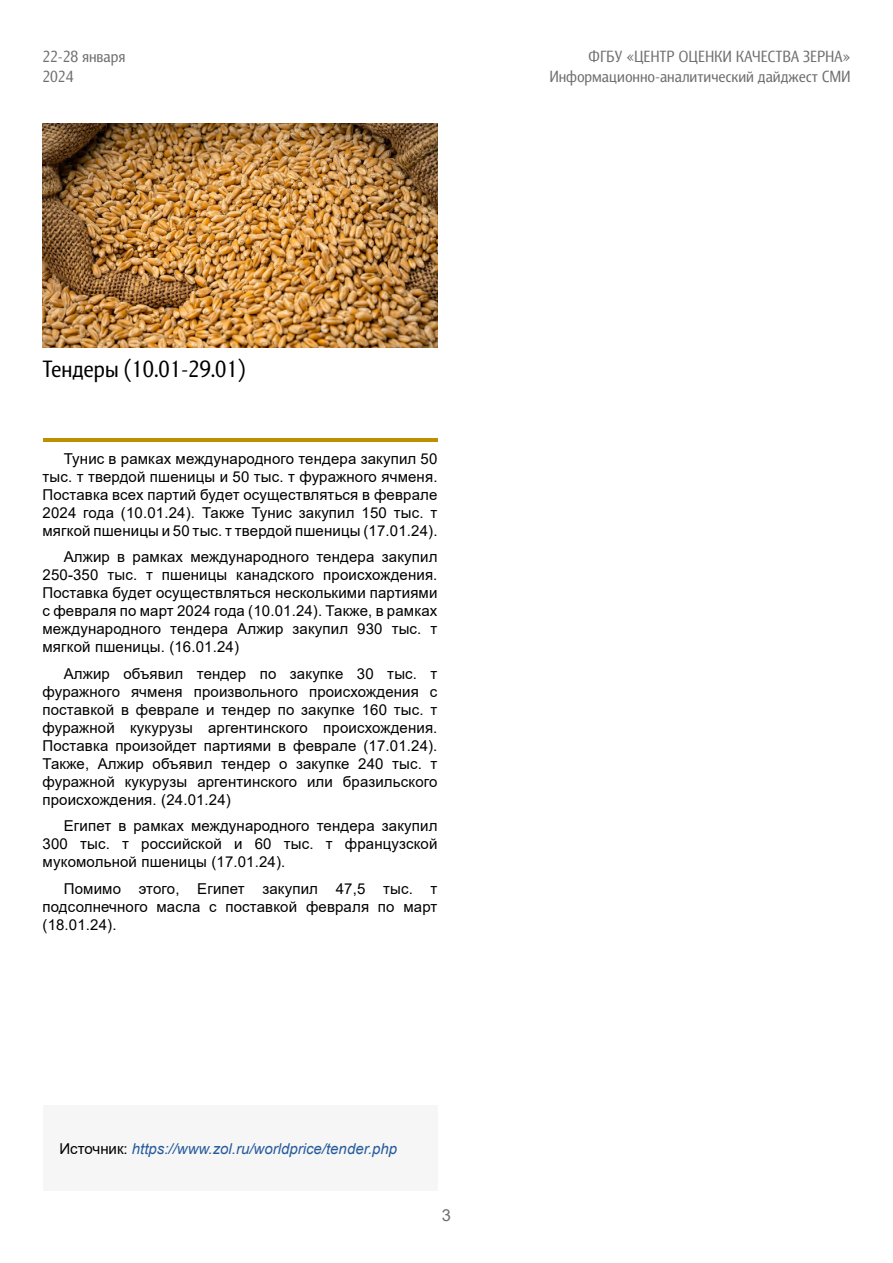
<style>
.page{position:relative;width:893px;height:1263px;background:#fff}
.page>*{position:absolute;margin:0;border:0;box-sizing:border-box;transform-origin:0 0}
.t1{font:24px "Barnaul Grotesk";color:#000}
.t2{font:16.5px/19.8px "Barnaul Grotesk";color:#706f6f;text-align:right}
.t3{font:16.5px "Arial";color:#706f6f}
.t4{font:15px/18px "Arial";letter-spacing:.01em;color:#000;text-align:justify}
.t5{font:italic 15px "Arial";color:#275b9b}
.s1{font-style:normal;color:#000}
</style>
<div class="page">
<img style="left:43px;top:124px;width:394px;height:224px">
<div style="left:43px;top:1105px;width:394px;height:86px;background:#f6f6f6"></div>
<hr style="left:43px;top:438px;width:394px;height:3px;background:#bf8f00">
<p class="t2" style="left:43px;top:47px;width:84px;text-align:left">22-28 января<br>2024</p>
<p class="t2" style="left:549px;top:47px;width:302px">ФГБУ «ЦЕНТР ОЦЕНКИ КАЧЕСТВА ЗЕРНА»<br>Информационно-аналитический дайджест СМИ</p>
<h1 class="t1" style="left:43px;top:355px;width:204px">Тендеры (10.01-29.01)</h1>
<p class="t4" style="left:43px;top:449px;width:396px;text-indent:21px">Тунис в рамках международного тендера закупил 50 тыс. т твердой пшеницы и 50 тыс. т фуражного ячменя.<br>Поставка всех партий будет осуществляться в феврале 2024 года (10.01.24). Также Тунис закупил 150 тыс. т мягкой пшеницы и 50 тыс. т твердой пшеницы (17.01.24).</p>
<p class="t4" style="left:43px;top:548px;width:396px;text-indent:21px">Алжир в рамках международного тендера закупил 250-350 тыс. т пшеницы канадского происхождения.<br>Поставка будет осуществляться несколькими партиями с февраля по март 2024 года (10.01.24). Также, в рамках международного тендера Алжир закупил 930 тыс. т мягкой пшеницы. (16.01.24)</p>
<p class="t4" style="left:43px;top:664px;width:396px;text-indent:21px">Алжир объявил тендер по закупке 30 тыс. т фуражного ячменя произвольного происхождения с поставкой в феврале и тендер по закупке 160 тыс. т фуражной кукурузы аргентинского происхождения.<br>Поставка произойдет партиями в феврале (17.01.24).<br>Также, Алжир объявил тендер о закупке 240 тыс. т фуражной кукурузы аргентинского или бразильского происхождения. (24.01.24)</p>
<p class="t4" style="left:43px;top:817px;width:396px;text-indent:21px">Египет в рамках международного тендера закупил 300 тыс. т российской и 60 тыс. т французской мукомольной пшеницы (17.01.24).</p>
<p class="t4" style="left:43px;top:879px;width:396px;text-indent:21px">Помимо этого, Египет закупил 47,5 тыс. т подсолнечного масла с поставкой февраля по март (18.01.24).</p>
<p class="t5" style="left:60px;top:1138px;width:339px"><span class="s1">Источник:</span> https://www.zol.ru/worldprice/tender.php</p>
<p class="t3" style="left:442px;top:1204px;width:11px">3</p>
</div>
